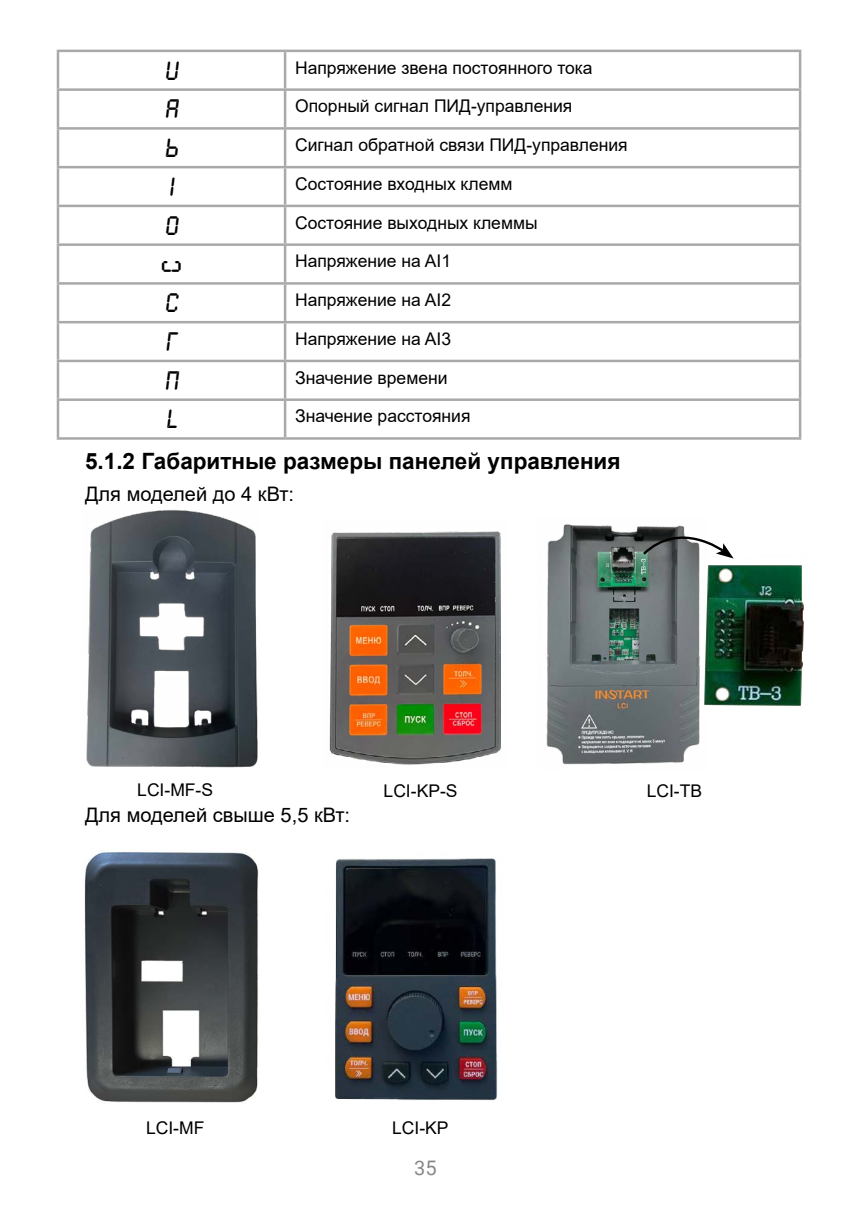
<style>
.page{position:relative;width:851px;height:1205px;background:#fff}
.page>*{position:absolute;margin:0;border:0;box-sizing:border-box;transform-origin:0 0}
.t1{font:25px "a LCD Nova Obl";color:#000}
.t2{font:25px "a LCD Nova";color:#000}
.t3{font:700 22.5px "Arial";color:#000}
.t4{font:20px "Arial";color:#000}
.t5{font:20px "Roboto";color:#878787}
.t6{font:17.5px "Arial";color:#000}
</style>
<div class="page">
<hr style="left:57px;top:50px;width:228px;height:2px;background:#a9a9a9">
<hr style="left:57px;top:52px;width:2px;height:36px;background:#a9a9a9">
<hr style="left:285px;top:50px;width:516px;height:2px;background:#a9a9a9">
<hr style="left:284px;top:52px;width:2px;height:36px;background:#a9a9a9">
<hr style="left:798px;top:52px;width:3px;height:36px;background:#a9a9a9">
<hr style="left:57px;top:88px;width:228px;height:3px;background:#a9a9a9">
<hr style="left:57px;top:91px;width:2px;height:36px;background:#a9a9a9">
<hr style="left:285px;top:88px;width:516px;height:3px;background:#a9a9a9">
<hr style="left:284px;top:91px;width:2px;height:36px;background:#a9a9a9">
<hr style="left:798px;top:91px;width:3px;height:36px;background:#a9a9a9">
<hr style="left:57px;top:127px;width:228px;height:3px;background:#a9a9a9">
<hr style="left:57px;top:130px;width:2px;height:36px;background:#a9a9a9">
<hr style="left:285px;top:127px;width:516px;height:3px;background:#a9a9a9">
<hr style="left:284px;top:130px;width:2px;height:36px;background:#a9a9a9">
<hr style="left:798px;top:130px;width:3px;height:36px;background:#a9a9a9">
<hr style="left:57px;top:166px;width:228px;height:2px;background:#a9a9a9">
<hr style="left:57px;top:168px;width:2px;height:37px;background:#a9a9a9">
<hr style="left:285px;top:166px;width:516px;height:2px;background:#a9a9a9">
<hr style="left:284px;top:168px;width:2px;height:37px;background:#a9a9a9">
<hr style="left:798px;top:168px;width:3px;height:37px;background:#a9a9a9">
<hr style="left:57px;top:205px;width:228px;height:2px;background:#a9a9a9">
<hr style="left:57px;top:207px;width:2px;height:36px;background:#a9a9a9">
<hr style="left:285px;top:205px;width:516px;height:2px;background:#a9a9a9">
<hr style="left:284px;top:207px;width:2px;height:36px;background:#a9a9a9">
<hr style="left:798px;top:207px;width:3px;height:36px;background:#a9a9a9">
<hr style="left:57px;top:243px;width:228px;height:3px;background:#a9a9a9">
<hr style="left:57px;top:246px;width:2px;height:36px;background:#a9a9a9">
<hr style="left:285px;top:243px;width:516px;height:3px;background:#a9a9a9">
<hr style="left:284px;top:246px;width:2px;height:36px;background:#a9a9a9">
<hr style="left:798px;top:246px;width:3px;height:36px;background:#a9a9a9">
<hr style="left:57px;top:282px;width:228px;height:3px;background:#a9a9a9">
<hr style="left:57px;top:285px;width:2px;height:36px;background:#a9a9a9">
<hr style="left:285px;top:282px;width:516px;height:3px;background:#a9a9a9">
<hr style="left:284px;top:285px;width:2px;height:36px;background:#a9a9a9">
<hr style="left:798px;top:285px;width:3px;height:36px;background:#a9a9a9">
<hr style="left:57px;top:321px;width:228px;height:2px;background:#a9a9a9">
<hr style="left:57px;top:323px;width:2px;height:37px;background:#a9a9a9">
<hr style="left:285px;top:321px;width:516px;height:2px;background:#a9a9a9">
<hr style="left:284px;top:323px;width:2px;height:37px;background:#a9a9a9">
<hr style="left:798px;top:323px;width:3px;height:37px;background:#a9a9a9">
<hr style="left:57px;top:360px;width:228px;height:2px;background:#a9a9a9">
<hr style="left:57px;top:362px;width:2px;height:36px;background:#a9a9a9">
<hr style="left:285px;top:360px;width:516px;height:2px;background:#a9a9a9">
<hr style="left:284px;top:362px;width:2px;height:36px;background:#a9a9a9">
<hr style="left:798px;top:362px;width:3px;height:36px;background:#a9a9a9">
<hr style="left:57px;top:398px;width:228px;height:3px;background:#a9a9a9">
<hr style="left:57px;top:401px;width:2px;height:36px;background:#a9a9a9">
<hr style="left:285px;top:398px;width:516px;height:3px;background:#a9a9a9">
<hr style="left:284px;top:401px;width:2px;height:36px;background:#a9a9a9">
<hr style="left:798px;top:401px;width:3px;height:36px;background:#a9a9a9">
<hr style="left:57px;top:437px;width:228px;height:3px;background:#a9a9a9">
<hr style="left:285px;top:437px;width:516px;height:3px;background:#a9a9a9">
<img style="left:335px;top:858px;width:163px;height:243px">
<img style="left:84px;top:852px;width:175px;height:251px">
<img style="left:329px;top:531px;width:172px;height:234px">
<img style="left:86px;top:510px;width:172px;height:258px">
<img style="left:546px;top:524px;width:154px;height:241px">
<img style="left:677px;top:557px;width:127px;height:174px">
<svg style="left:640px;top:524px;width:93px;height:34px"></svg>
<h1 class="t1" style="left:165px;top:58px;width:15px">U</h1>
<p class="t6" style="left:295px;top:55px;width:299px">Напряжение звена постоянного тока</p>
<h1 class="t1" style="left:165px;top:97px;width:15px">A</h1>
<p class="t6" style="left:295px;top:94px;width:279px">Опорный сигнал ПИД-управления</p>
<h1 class="t1" style="left:165px;top:135px;width:15px">ь</h1>
<p class="t6" style="left:295px;top:133px;width:334px">Сигнал обратной связи ПИД-управления</p>
<h1 class="t1" style="left:169px;top:174px;width:6px">|</h1>
<p class="t6" style="left:295px;top:172px;width:219px">Состояние входных клемм</p>
<h1 class="t1" style="left:165px;top:213px;width:15px">o</h1>
<p class="t6" style="left:295px;top:210px;width:244px">Состояние выходных клеммы</p>
<h1 class="t2" style="left:159px;top:273px;width:15px;rotate:-90deg">c</h1>
<p class="t6" style="left:295px;top:249px;width:157px">Напряжение на AI1</p>
<h1 class="t1" style="left:165px;top:290px;width:15px">c</h1>
<p class="t6" style="left:295px;top:288px;width:157px">Напряжение на AI2</p>
<h1 class="t1" style="left:165px;top:329px;width:13px">г</h1>
<p class="t6" style="left:295px;top:327px;width:157px">Напряжение на AI3</p>
<h1 class="t1" style="left:165px;top:368px;width:15px">п</h1>
<p class="t6" style="left:295px;top:365px;width:154px">Значение времени</p>
<h1 class="t1" style="left:166px;top:407px;width:12px">L</h1>
<p class="t6" style="left:295px;top:404px;width:177px">Значение расстояния</p>
<p class="t3" style="left:85px;top:445px;width:537px">5.1.2 Габаритные размеры панелей управления</p>
<p class="t4" style="left:85px;top:480px;width:210px">Для моделей до 4 кВт:</p>
<p class="t6" style="left:137px;top:778px;width:77px">LCI-MF-S</p>
<p class="t6" style="left:383px;top:778px;width:75px">LCI-KP-S</p>
<p class="t4" style="left:85px;top:801px;width:266px">Для моделей свыше 5,5 кВт:</p>
<p class="t6" style="left:646px;top:778px;width:57px">LCI-TB</p>
<p class="t6" style="left:146px;top:1116px;width:60px">LCI-MF</p>
<p class="t6" style="left:392px;top:1116px;width:58px">LCI-KP</p>
<p class="t5" style="left:414px;top:1153px;width:24px">35</p>
</div>
